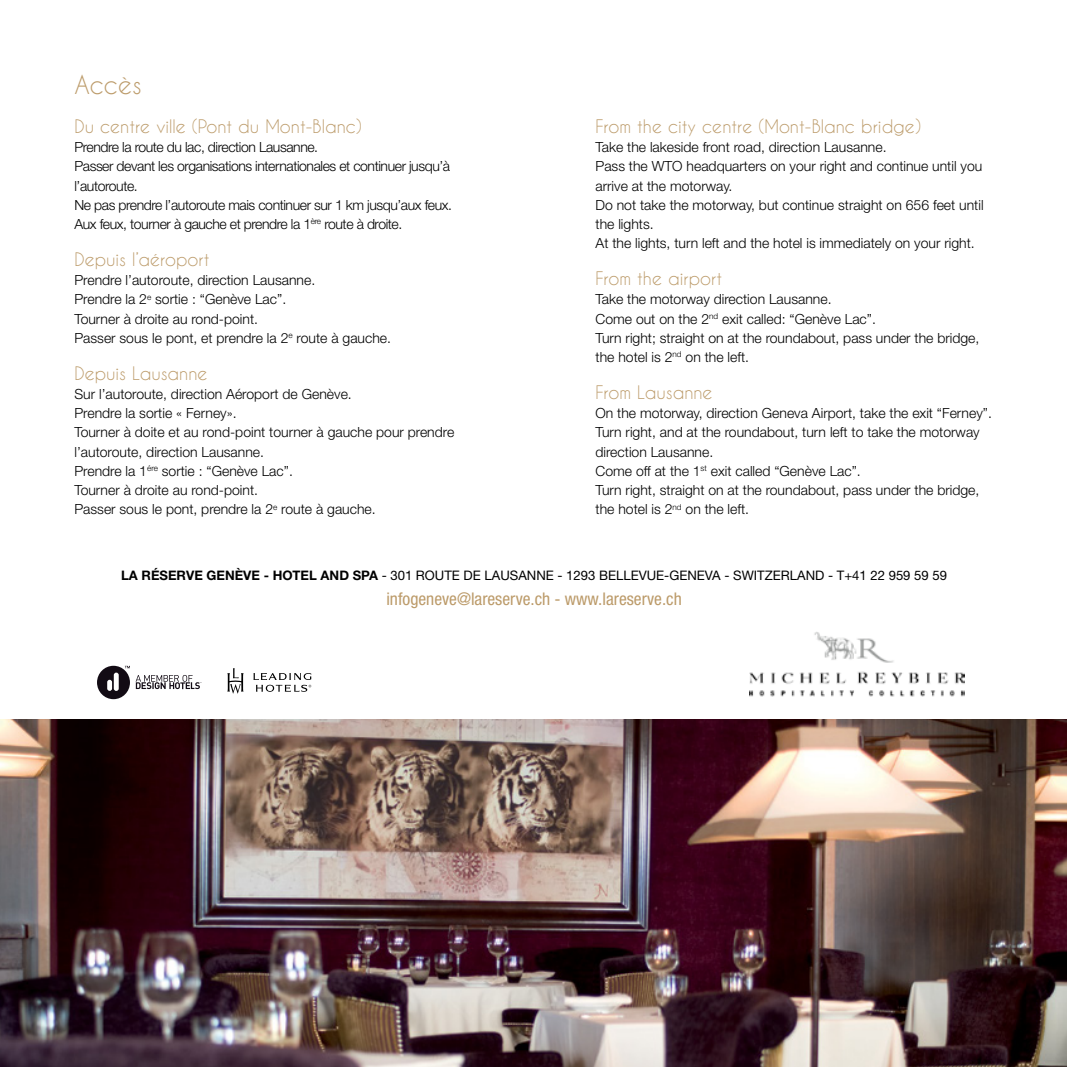
<style>
.page{position:relative;width:1067px;height:1067px;background:#fff}
.page>*{position:absolute;margin:0;border:0;box-sizing:border-box;transform-origin:0 0}
.t1{font:24.5px "Caviar Dreams";color:#bc9b6a}
.t2{font:17.5px "Caviar Dreams";color:#bc9b6a}
.t3{font:condensed 17.5px "Helvetica Neue LT Std";color:#bc9b6a}
.t4{font:300 14px/19.2px "Helvetica Neue LT Std";color:#000}
.t5{font:300 14px/19.2px "Helvetica Neue LT Std";letter-spacing:-.03em;color:#000}
.t6{font:13.12px "Helvetica Neue LT Std";color:#000}
.s1{font-weight:700}
</style>
<div class="page">
<img style="left:749px;top:632px;width:215px;height:65px">
<svg style="left:227px;top:668px;width:17px;height:25px"></svg>
<svg style="left:253px;top:673px;width:58px;height:19px"></svg>
<svg style="left:97px;top:666px;width:33px;height:33px"></svg>
<svg style="left:136px;top:675px;width:66px;height:14px"></svg>
<img style="left:0;top:719px;width:1067px;height:348px">
<h1 class="t1" style="left:74px;top:70px;width:69px">Accès</h1>
<p class="t2" style="left:74px;top:116px;width:289px">Du centre ville (Pont du Mont-Blanc)</p>
<p class="t5" style="left:74px;top:137px;width:379px">Prendre la route du lac, direction Lausanne.<br>Passer devant les organisations internationales et continuer jusqu’à l’autoroute.<br>Ne pas prendre l’autoroute mais continuer sur 1 km jusqu’aux feux.<br>Aux feux, tourner à gauche et prendre la 1<sup>ère</sup> route à droite.</p>
<p class="t2" style="left:74px;top:249px;width:137px">Depuis l’aéroport</p>
<p class="t4" style="left:74px;top:270px;width:318px">Prendre l’autoroute, direction Lausanne.<br>Prendre la 2<sup>e</sup> sortie : “Genève Lac”.<br>Tourner à droite au rond-point.<br>Passer sous le pont, et prendre la 2<sup>e</sup> route à gauche.</p>
<p class="t2" style="left:74px;top:362px;width:135px">Depuis Lausanne</p>
<p class="t4" style="left:74px;top:384px;width:381px">Sur l’autoroute, direction Aéroport de Genève.<br>Prendre la sortie « Ferney».<br>Tourner à doite et au rond-point tourner à gauche pour prendre l’autoroute, direction Lausanne.<br>Prendre la 1<sup>ére</sup> sortie : “Genève Lac”.<br>Tourner à droite au rond-point.<br>Passer sous le pont, prendre la 2<sup>e</sup> route à gauche.</p>
<p class="t2" style="left:595px;top:116px;width:327px">From the city centre (Mont-Blanc bridge)</p>
<p class="t4" style="left:595px;top:137px;width:389px">Take the lakeside front road, direction Lausanne.<br>Pass the WTO headquarters on your right and continue until you arrive at the motorway.<br>Do not take the motorway, but continue straight on 656 feet until the lights.<br>At the lights, turn left and the hotel is immediately on your right.</p>
<p class="t2" style="left:595px;top:268px;width:128px">From the airport</p>
<p class="t4" style="left:595px;top:289px;width:385px">Take the motorway direction Lausanne.<br>Come out on the 2<sup>nd</sup> exit called: “Genève Lac”.<br>Turn right; straight on at the roundabout, pass under the bridge, the hotel is 2<sup>nd</sup> on the left.</p>
<p class="t2" style="left:595px;top:382px;width:119px">From Lausanne</p>
<p class="t4" style="left:595px;top:403px;width:398px">On the motorway, direction Geneva Airport, take the exit “Ferney”.<br>Turn right, and at the roundabout, turn left to take the motorway direction Lausanne.<br>Come off at the 1<sup>st</sup> exit called “Genève Lac”.<br>Turn right, straight on at the roundabout, pass under the bridge, the hotel is 2<sup>nd</sup> on the left.</p>
<p class="t6" style="left:121px;top:567px;width:827px"><span class="s1">LA RÉSERVE GENÈVE - HOTEL AN D SPA</span> - 301 ROUTE DE LAUSANNE - 1293 BELLEVUE-GENEVA - SWITZERLAND - T+41 22 959 59 59</p>
<p class="t3" style="left:386px;top:588px;width:297px">infogeneve@lareserve.ch - www.lareserve.ch</p>
</div>
